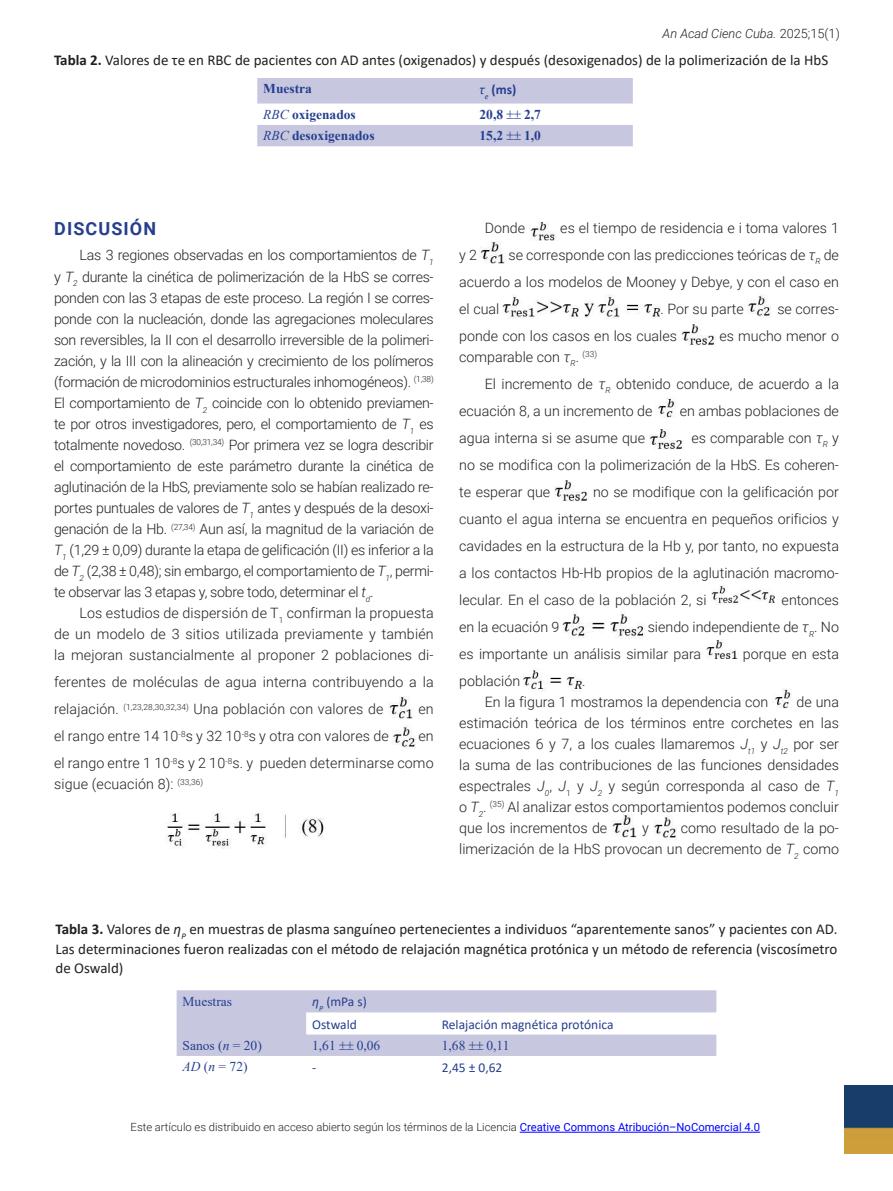
<style>
.page{position:relative;width:893px;height:1191px;background:#fff}
.page>*{position:absolute;margin:0;border:0;box-sizing:border-box;transform-origin:0 0}
.Val_2{font:700 18px "Roboto";letter-spacing:.06em;color:#253f8e}
.Tabla_Título{font:15px/19.5px "Calibri";color:#231f20;text-align:justify}
.Tabla_Palabra{font:15px "Calibri";color:#231f20}
.Texto_Normal{font:300 14.25px/21px "Roboto";color:#231f20;text-align:justify}
.Tabla_Cuerpo{font:13.5px "Calibri";color:#253f8e}
.Tabla_Cabezal{font:700 13.5px "Times New Roman";color:#253f8e}
.Tabla_Cuerpo-2{font:13.5px "Times New Roman";color:#253f8e}
.Tabla_Cabezal-2{font:700 13.5px "Calibri";color:#253f8e}
.t1{font:italic 300 12.75px "Roboto";color:#231f20}
.t2{font:300 11.25px "Roboto";color:#231f20}
.s1{font-style:normal}
.s2{font-weight:700}
.s3{font-weight:400;font-style:italic}
.s4{font-style:italic}
.s5{font-weight:400;color:#00f}
</style>
<div class="page">
<img style="left:844px;top:1085px;width:49px;height:68px">
<hr style="left:520px;top:1132px;width:240px;height:1px;background:#00f">
<img style="left:388px;top:696px;width:25px;height:23px">
<img style="left:392px;top:726px;width:23px;height:21px">
<img style="left:530px;top:221px;width:25px;height:20px">
<img style="left:480px;top:242px;width:25px;height:22px">
<img style="left:503px;top:294px;width:158px;height:25px">
<img style="left:747px;top:295px;width:23px;height:23px">
<img style="left:681px;top:324px;width:34px;height:22px">
<img style="left:658px;top:398px;width:18px;height:20px">
<img style="left:649px;top:429px;width:34px;height:21px">
<img style="left:555px;top:480px;width:33px;height:22px">
<img style="left:711px;top:586px;width:64px;height:19px">
<img style="left:563px;top:612px;width:81px;height:26px">
<img style="left:706px;top:640px;width:32px;height:19px">
<img style="left:524px;top:669px;width:58px;height:22px">
<img style="left:775px;top:689px;width:17px;height:20px">
<img style="left:612px;top:815px;width:25px;height:23px">
<img style="left:653px;top:816px;width:23px;height:22px">
<img style="left:167px;top:812px;width:157px;height:37px">
<svg style="left:257px;top:78px;width:376px;height:68px"></svg>
<svg style="left:177px;top:990px;width:539px;height:66px"></svg>
<p class="t1" style="left:663px;top:25px;width:179px">An Acad Cienc Cuba. <span class="s1">2025;15(1)</span></p>
<p class="Tabla_Palabra" style="left:54px;top:50px;width:776px"><span class="s2">Tabla 2.</span> Valores de τe en RBC de pacientes con AD antes (oxigenados) y después (desoxigenados) de la polimerización de la HbS</p>
<p class="Tabla_Cabezal" style="left:263px;top:79px;width:50px">Muestra</p>
<p class="Tabla_Cabezal-2" style="left:479px;top:80px;width:38px"><span class="s3">τ</span><sub>e</sub> (ms)</p>
<p class="Tabla_Cabezal" style="left:263px;top:105px;width:94px"><span class="s3">RBC</span> oxigenados</p>
<p class="Tabla_Cabezal" style="left:479px;top:105px;width:25px">20,8</p>
<p class="Tabla_Cabezal" style="left:524px;top:105px;width:18px">2,7</p>
<p class="Tabla_Cabezal" style="left:263px;top:126px;width:113px"><span class="s3">RBC</span> desoxigenados</p>
<p class="Tabla_Cabezal" style="left:479px;top:126px;width:25px">15,2</p>
<p class="Tabla_Cabezal" style="left:524px;top:126px;width:18px">1,0</p>
<p class="Val_2" style="left:54px;top:216px;width:103px">DISCUSIÓN</p>
<p class="Texto_Normal" style="left:54px;top:244px;width:381px;text-indent:26px">Las 3 regiones observadas en los comportamientos de <span class="s4">T</span><sub>1 </sub>y <span class="s4">T</span><sub>2</sub> durante la cinética de polimerización de la HbS se corres&shy;ponden con las 3 etapas de este proceso. La región I se corres&shy;ponde con la nucleación, donde las agregaciones moleculares son reversibles, la II con el desarrollo irreversible de la polimeri&shy;zación, y la III con la alineación y crecimiento de los polímeros (formación de microdominios estructurales inhomogéneos). <sup>(1,38)<br></sup>El comportamiento de <span class="s4">T</span><sub>2</sub> coincide con lo obtenido previamen&shy;te por otros investigadores, pero, el comportamiento de <span class="s4">T</span><sub>1</sub> es totalmente novedoso. <sup>(30,31,34)</sup> Por primera vez se logra describir el comportamiento de este parámetro durante la cinética de aglutinación de la HbS, previamente solo se habían realizado re&shy;portes puntuales de valores de <span class="s4">T</span><sub>1</sub> antes y después de la desoxi&shy;genación de la Hb. <sup>(27,34)</sup> Aun así, la magnitud de la variación de <span class="s4">T</span><sub>1</sub> (1,29 ± 0,09) durante la etapa de gelificación (II) es inferior a la de <span class="s4">T</span><sub>2</sub> (2,38 ± 0,48); sin embargo, el comportamiento de <span class="s4">T</span><sub>1</sub>, permi&shy;te observar las 3 etapas y, sobre todo, determinar el <span class="s4">t</span><sub>d</sub>.</p>
<p class="Texto_Normal" style="left:54px;top:602px;width:381px;text-indent:26px">Los estudios de dispersión de T<sub>1</sub> confirman la propuesta de un modelo de 3 sitios utilizada previamente y también la mejoran sustancialmente al proponer 2 poblaciones di-</p>
<p class="Texto_Normal" style="left:54px;top:668px;width:381px;line-height:27px">ferentes de moléculas de agua interna contribuyendo a la relajación. <sup>(1,23,28,30,32,34)</sup> Una población con valores de</p>
<p class="Texto_Normal" style="left:418px;top:698px;width:17px">en</p>
<p class="Texto_Normal" style="left:54px;top:725px;width:336px">el rango entre 14 10<sup>-8</sup>s y 32 10<sup>-8</sup>s y otra con valores de</p>
<p class="Texto_Normal" style="left:54px;top:722px;width:381px;line-height:27px;text-align:right">en<br>el rango entre 1 10<sup>-8</sup>s y 2 10<sup>-8</sup>s. y pueden determinarse como</p>
<p class="Texto_Normal" style="left:54px;top:773px;width:151px">sigue (ecuación 8): <sup>(33,36)</sup></p>
<p class="Texto_Normal" style="left:485px;top:216px;width:42px">Donde</p>
<p class="Texto_Normal" style="left:560px;top:216px;width:280px">es el tiempo de residencia e i toma valores 1</p>
<p class="Texto_Normal" style="left:459px;top:240px;width:381px;line-height:27px;text-indent:49px">se corresponde con las predicciones teóricas de <span class="s4">τ</span><sub>R</sub> de acuerdo a los modelos de Mooney y Debye, y con el caso en el cual</p>
<p class="Texto_Normal" style="left:459px;top:243px;width:19px">y 2</p>
<p class="Texto_Normal" style="left:661px;top:297px;width:85px">. Por su parte</p>
<p class="Texto_Normal" style="left:777px;top:297px;width:63px">se corres-</p>
<p class="Texto_Normal" style="left:459px;top:324px;width:219px">ponde con los casos en los cuales</p>
<p class="Texto_Normal" style="left:719px;top:324px;width:121px">es mucho menor o</p>
<p class="Texto_Normal" style="left:459px;top:345px;width:139px">comparable con <span class="s4">τ</span><sub>R</sub>. <sup>(33)</sup></p>
<p class="Texto_Normal" style="left:459px;top:369px;width:381px;line-height:27px;text-indent:26px">El incremento de <span class="s4">τ</span><sub>R</sub> obtenido conduce, de acuerdo a la ecuación 8, a un incremento de</p>
<p class="Texto_Normal" style="left:680px;top:399px;width:161px">en ambas poblaciones de</p>
<p class="Texto_Normal" style="left:459px;top:423px;width:381px;line-height:27px;text-indent:232px">es comparable con <span class="s4">τ</span><sub>R</sub> y no se modifica con la polimerización de la HbS. Es coheren&shy;te esperar que</p>
<p class="Texto_Normal" style="left:459px;top:426px;width:187px">agua interna si se asume que</p>
<p class="Texto_Normal" style="left:459px;top:477px;width:381px;line-height:27px;text-indent:134px">no se modifique con la gelificación por cuanto el agua interna se encuentra en pequeños orificios y cavidades en la estructura de la Hb y, por tanto, no expuesta a los contactos Hb-Hb propios de la aglutinación macromo&shy;lecular. En el caso de la población 2, si</p>
<p class="Texto_Normal" style="left:782px;top:588px;width:59px">entonces</p>
<p class="Texto_Normal" style="left:459px;top:615px;width:102px">en la ecuación 9</p>
<p class="Texto_Normal" style="left:459px;top:612px;width:381px;line-height:27px;text-indent:188px">siendo independiente de <span class="s4">τ</span><sub>R</sub>. No es importante un análisis similar para</p>
<p class="Texto_Normal" style="left:743px;top:642px;width:98px">porque en esta</p>
<p class="Texto_Normal" style="left:459px;top:669px;width:62px">población</p>
<p class="Texto_Normal" style="left:582px;top:669px;width:5px">.</p>
<p class="Texto_Normal" style="left:485px;top:690px;width:285px">En la figura 1 mostramos la dependencia con</p>
<p class="Texto_Normal" style="left:459px;top:690px;width:381px;text-indent:337px">de una estimación teórica de los términos entre corchetes en las ecuaciones 6 y 7, a los cuales llamaremos <span class="s4">J</span><sub>t1</sub> y <span class="s4">J</span><sub>t2</sub> por ser la suma de las contribuciones de las funciones densidades espectrales <span class="s4">J</span><sub>0</sub>, <span class="s4">J</span><sub>1</sub> y <span class="s4">J</span><sub>2</sub> y según corresponda al caso de <span class="s4">T</span><sub>1 </sub>o <span class="s4">T</span><sub>2</sub>. <sup>(35)</sup> Al analizar estos comportamientos podemos concluir que los incrementos de</p>
<p class="Texto_Normal" style="left:459px;top:816px;width:381px;text-align:right">como resultado de la po-<br>limerización de la HbS provocan un decremento de <span class="s4">T</span><sub>2</sub> como</p>
<p class="Texto_Normal" style="left:642px;top:816px;width:8px">y</p>
<p class="Tabla_Título" style="left:55px;top:919px;width:784px"><span class="s2">Tabla 3.</span> Valores de <span class="s4">η</span><sub>P</sub> en muestras de plasma sanguíneo pertenecientes a individuos “aparentemente sanos” y pacientes con AD.<br>Las determinaciones fueron realizadas con el método de relajación magnética protónica y un método de referencia (viscosímetro de Oswald)</p>
<p class="Tabla_Cuerpo-2" style="left:183px;top:991px;width:51px">Muestras</p>
<p class="Tabla_Cuerpo" style="left:312px;top:992px;width:56px"><span class="s4">η</span><sub>P</sub> (mPa s)</p>
<p class="Tabla_Cuerpo" style="left:312px;top:1014px;width:46px">Ostwald</p>
<p class="Tabla_Cuerpo" style="left:442px;top:1014px;width:173px">Relajación magnética protónica</p>
<p class="Tabla_Cuerpo-2" style="left:183px;top:1036px;width:81px">Sanos (<span class="s4">n</span> = 20)</p>
<p class="Tabla_Cuerpo-2" style="left:312px;top:1036px;width:25px">1,61</p>
<p class="Tabla_Cuerpo-2" style="left:357px;top:1036px;width:25px">0,06</p>
<p class="Tabla_Cuerpo-2" style="left:442px;top:1036px;width:25px">1,68</p>
<p class="Tabla_Cuerpo-2" style="left:486px;top:1036px;width:25px">0,11</p>
<p class="Tabla_Cuerpo-2" style="left:183px;top:1057px;width:66px"><span class="s4">AD</span> (<span class="s4">n</span> = 72)</p>
<p class="Tabla_Cuerpo" style="left:312px;top:1058px;width:6px">-</p>
<p class="Tabla_Cuerpo" style="left:442px;top:1058px;width:62px">2,45 ± 0,62</p>
<p class="t2" style="left:131px;top:1119px;width:631px">Este artículo es distribuido en acceso abierto según los términos de la Licencia <span class="s5">Creative Commons Atribución–NoComercial 4.0</span></p>
</div>
